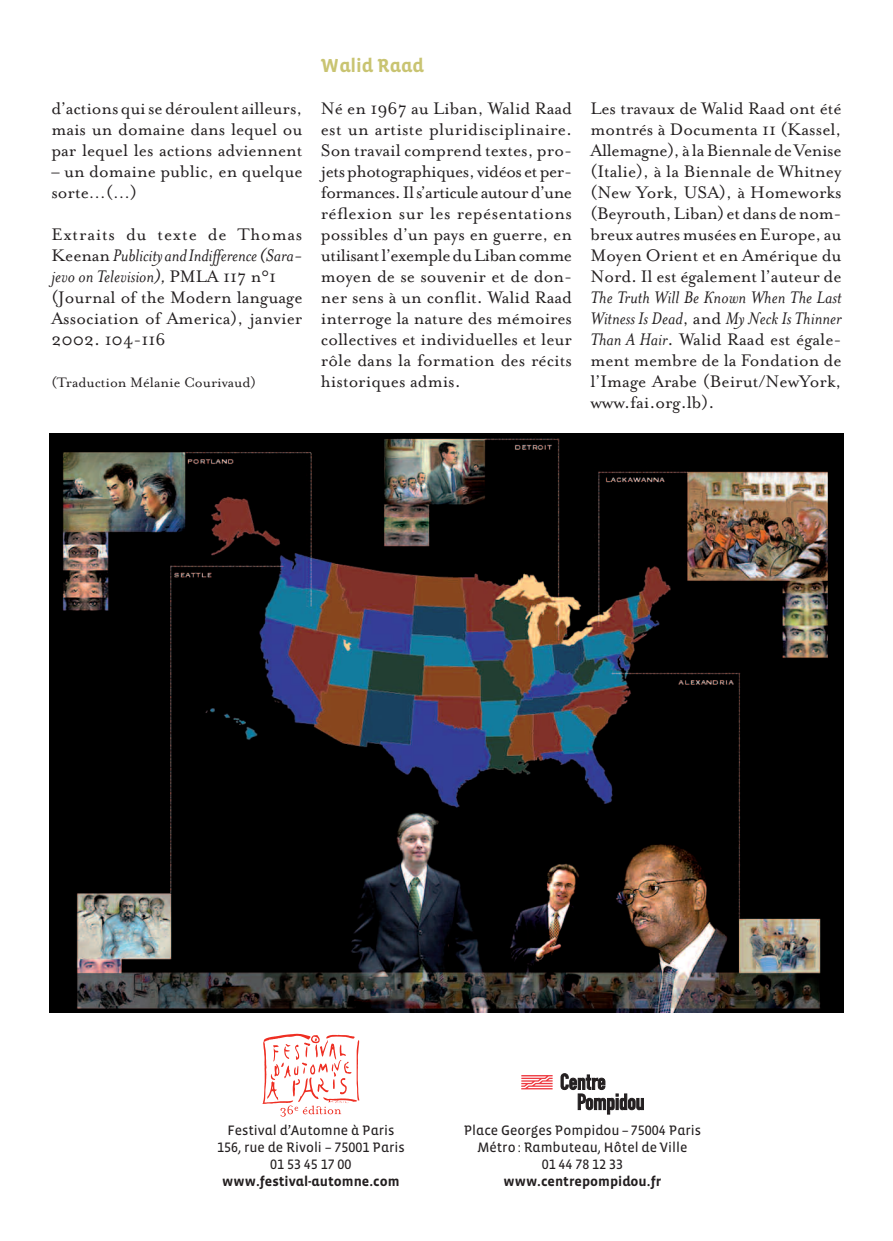
<style>
.page{position:relative;width:893px;height:1241px;background:#fff}
.page>*{position:absolute;margin:0;border:0;box-sizing:border-box;transform-origin:0 0}
.t1{font:19.25px/21px "Mrs Eaves Roman";color:#231f20;text-align:justify}
.t2{font:italic 19.25px/21px "Mrs Eaves";color:#231f20}
.t3{font:19.25px "Mrs Eaves Roman";letter-spacing:.04em;color:#231f20}
.t4{font:700 19.25px "Vista Sans Alt";color:#c9c472}
.t5{font:15.75px "Mrs Eaves Roman";color:#231f20}
.t6{font:14px/16.8px "Vista Sans Alt Reg";color:#231f20;text-align:center}
.t7{font:700 14px "Vista Sans Alt";color:#231f20}
.s1{font-family:"Mrs Eaves Roman";font-style:normal}
.s2{font-family:"Mrs Eaves";font-style:italic}
</style>
<div class="page">
<img style="left:50px;top:433px;width:793px;height:579px">
<svg style="left:262px;top:1033px;width:97px;height:83px"></svg>
<svg style="left:561px;top:1073px;width:83px;height:40px"></svg>
<svg style="left:521px;top:1075px;width:32px;height:14px"></svg>
<p class="t1" style="left:51px;top:97px;width:253px">d’actionsquisedéroulent ailleurs, mais un domaine dans lequel ou par lequel les actions adviennent</p>
<p class="t1" style="left:51px;top:160px;width:253px">– un domaine public, en quelque sorte…(…)</p>
<p class="t3" style="left:51px;top:222px;width:253px">Extraits du texte de Thomas</p>
<p class="t2" style="left:51px;top:244px;width:253px"><span class="s1">Keenan</span>PublicityandIndifference(Sara&shy;jevo on Television), <span class="s1">PMLA 117 n°1</span></p>
<p class="t1" style="left:51px;top:286px;width:253px">(Journal of the Modern language Association of America), janvier 2002. 104-116</p>
<p class="t5" style="left:51px;top:372px;width:206px">(Traduction Mélanie Courivaud)</p>
<p class="t4" style="left:321px;top:55px;width:104px">Walid Raad</p>
<p class="t1" style="left:321px;top:97px;width:253px">Né en 1967 au Liban, Walid Raad est un artiste pluridisciplinaire.<br>Son travail comprend textes, pro&shy;jetsphotographiques,vidéos etper&shy;formances.Ils’articuleautourd’une réflexion sur les repésentations possibles d’un pays en guerre, en utilisantl’exempleduLibancomme moyen de se souvenir et de don&shy;ner sens à un conflit. Walid Raad interroge la nature des mémoires collectives et individuelles et leur rôle dans la formation des récits historiques admis.</p>
<p class="t1" style="left:590px;top:97px;width:253px">Les travaux de Walid Raad ont été montrés à Documenta 11 (Kassel, Allemagne), à laBiennaledeVenise (Italie), à la Biennale de Whitney (New York, USA), à Homeworks (Beyrouth,Liban) etdansdenom&shy;breux autresmusées enEurope, au Moyen Orient et en Amérique du Nord. Il est également l’auteur de</p>
<p class="t2" style="left:590px;top:286px;width:253px">The Truth Will Be Known When The Last<br>Witness Is Dead<span class="s1">, and</span> My Neck Is Thinner</p>
<p class="t1" style="left:590px;top:328px;width:253px"><span class="s2">Than A Hair</span>. Walid Raad est égale&shy;ment membre de la Fondation de l’Image Arabe (Beirut/NewYork, www.fai.org.lb).</p>
<p class="t6" style="left:217px;top:1122px;width:189px">Festival d’Automne à Paris<br>156, rue de Rivoli – 75001 Paris<br>01 53 45 17 00</p>
<p class="t7" style="left:222px;top:1173px;width:179px">www.festival-automne.com</p>
<p class="t6" style="left:464px;top:1122px;width:239px">Place Georges Pompidou – 75004 Paris<br>Métro : Rambuteau, Hôtel de Ville<br>01 44 78 12 33</p>
<p class="t7" style="left:504px;top:1173px;width:159px">www.centrepompidou.fr</p>
</div>
